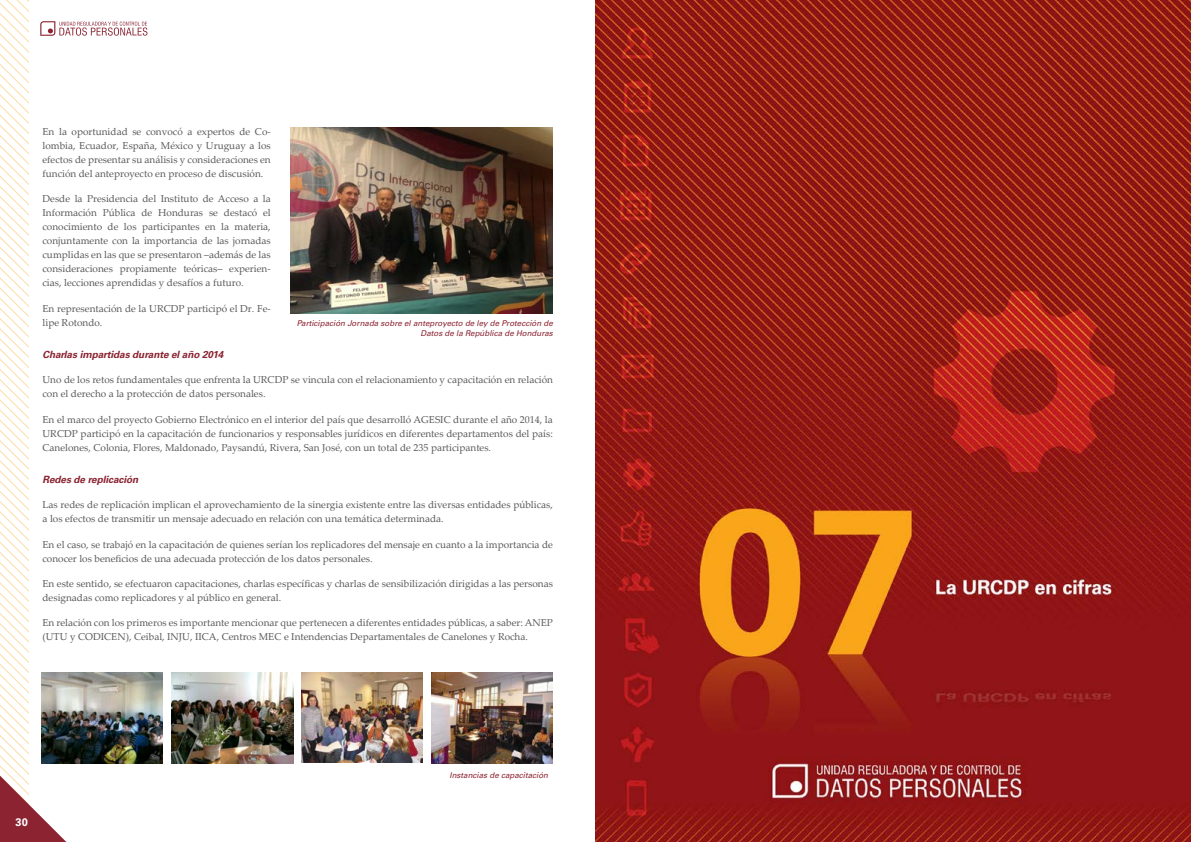
<style>
.page{position:relative;width:1191px;height:842px;background:#fff}
.page>*{position:absolute;margin:0;border:0;box-sizing:border-box;transform-origin:0 0}
.t1{font:700 11px "Univers LT Std";color:#fff}
.t2{font:10px/14px "Palatino Linotype";color:#58595b}
.t3{font:italic 700 10px "Univers LT Std";letter-spacing:-.01em;color:#8b2331}
.t4{font:italic 8px/9.5px "Univers LT Std";color:#8b2331;text-align:right}
</style>
<div class="page">
<svg style="left:0;top:0;width:147px;height:842px"></svg>
<img style="left:595px;top:0;width:596px;height:842px">
<img style="left:290px;top:128px;width:263px;height:186px">
<img style="left:41px;top:672px;width:122px;height:91px">
<img style="left:171px;top:672px;width:122px;height:91px">
<img style="left:431px;top:672px;width:122px;height:91px">
<img style="left:302px;top:672px;width:120px;height:91px">
<p class="t2" style="left:43px;top:124px;width:230px;text-align:justify">En la oportunidad se convocó a expertos de Co&shy;lombia, Ecuador, España, México y Uruguay a los efectos de presentar su análisis y consideraciones en función del anteproyecto en proceso de discusión.</p>
<p class="t2" style="left:43px;top:191px;width:230px;text-align:justify">Desde la Presidencia del Instituto de Acceso a la Información Pública de Honduras se destacó el conocimiento de los participantes en la materia, conjuntamente con la importancia de las jornadas cumplidas en las que se presentaron –además de las consideraciones propiamente teóricas– experien&shy;cias, lecciones aprendidas y desafíos a futuro.</p>
<p class="t2" style="left:43px;top:301px;width:230px">En representación de la URCDP participó el Dr. Fe&shy;lipe Rotondo.</p>
<p class="t4" style="left:297px;top:319px;width:258px">Participación Jornada sobre el anteproyecto de ley de Protección de<br>Datos de la República de Honduras</p>
<p class="t3" style="left:43px;top:349px;width:182px">Charlas impartidas durante el año 2014</p>
<p class="t2" style="left:43px;top:373px;width:512px">Uno de los retos fundamentales que enfrenta la URCDP se vincula con el relacionamiento y capacitación en relación con el derecho a la protección de datos personales.</p>
<p class="t2" style="left:43px;top:412px;width:512px;text-align:justify">En el marco del proyecto Gobierno Electrónico en el interior del país que desarrolló AGESIC durante el año 2014, la URCDP participó en la capacitación de funcionarios y responsables jurídicos en diferentes departamentos del país:<br>Canelones, Colonia, Flores, Maldonado, Paysandú, Rivera, San José, con un total de 235 participantes.</p>
<p class="t3" style="left:43px;top:474px;width:97px">Redes de replicación</p>
<p class="t2" style="left:43px;top:498px;width:512px">Las redes de replicación implican el aprovechamiento de la sinergia existente entre las diversas entidades públicas, a los efectos de transmitir un mensaje adecuado en relación con una temática determinada.</p>
<p class="t2" style="left:43px;top:537px;width:512px">En el caso, se trabajó en la capacitación de quienes serían los replicadores del mensaje en cuanto a la importancia de conocer los beneficios de una adecuada protección de los datos personales.</p>
<p class="t2" style="left:43px;top:576px;width:512px">En este sentido, se efectuaron capacitaciones, charlas específicas y charlas de sensibilización dirigidas a las personas designadas como replicadores y al público en general.</p>
<p class="t2" style="left:43px;top:616px;width:512px">En relación con los primeros es importante mencionar que pertenecen a diferentes entidades públicas, a saber: ANEP (UTU y CODICEN), Ceibal, INJU, IICA, Centros MEC e Intendencias Departamentales de Canelones y Rocha.</p>
<p class="t1" style="left:16px;top:816px;width:14px">30</p>
<p class="t4" style="left:449px;top:771px;width:100px">Instancias de capacitación</p>
</div>
